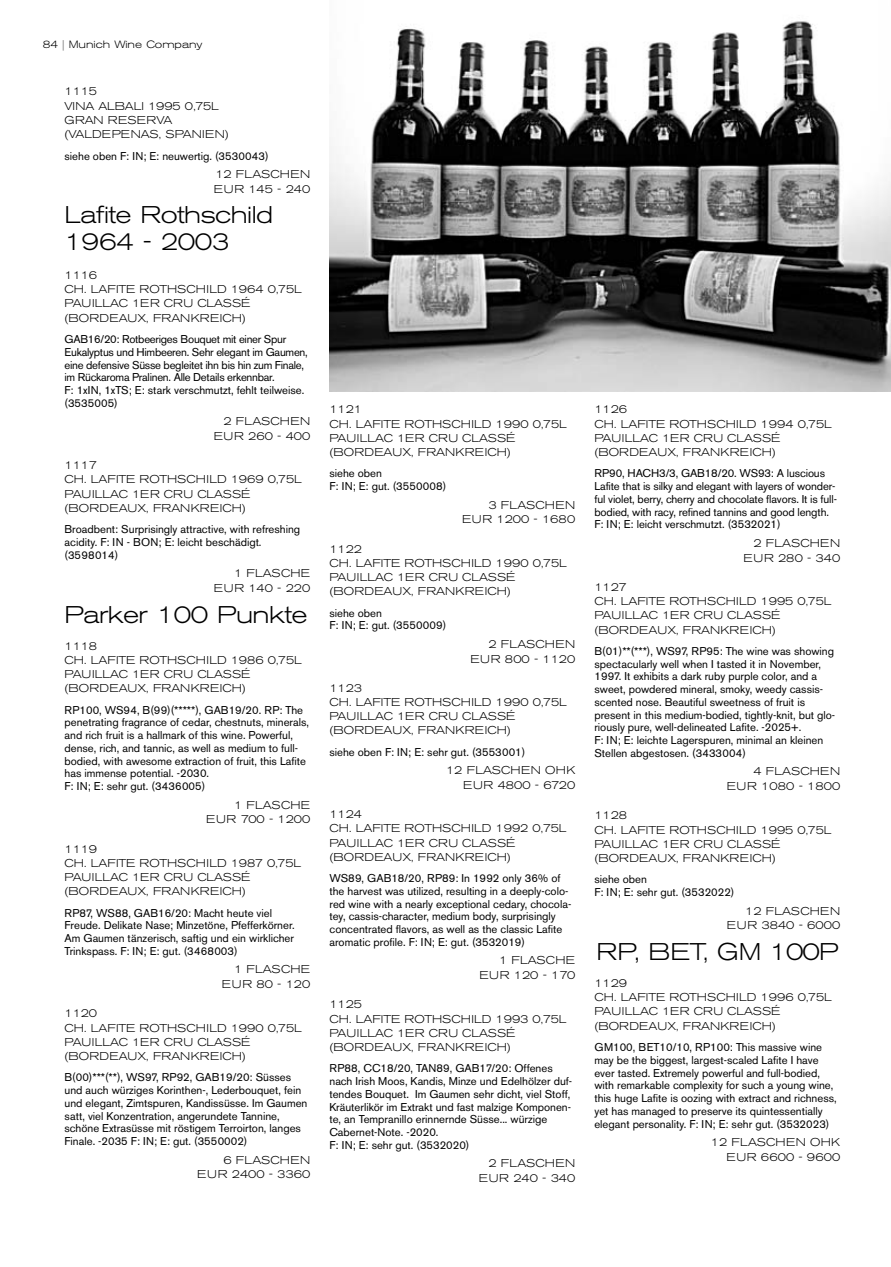
<style>
.page{position:relative;width:891px;height:1267px;background:#fff}
.page>*{position:absolute;margin:0;border:0;box-sizing:border-box;transform-origin:0 0}
.t1{font:300 expanded 24px/27px "Akzidenz Grotesk BE";letter-spacing:-.02em;color:#000}
.t2{font:11.25px/12.8px "Akzidenz Grotesk BE";color:#000}
.t3{font:300 expanded 11.25px/14.2px "Akzidenz Grotesk BE";letter-spacing:.015em;color:#000}
.t4{font:11.25px/12.8px "Akzidenz Grotesk BE";letter-spacing:-.025em;color:#000}
.t5{font:300 expanded 11.25px/14.2px "Akzidenz Grotesk BE";letter-spacing:-.005em;color:#000}
.t6{font:300 expanded 10.5px "Akzidenz Grotesk BE";color:#000}
.s1{color:#666}
</style>
<div class="page">
<svg style="left:329px;top:21px;width:561px;height:371px"></svg>
<p class="t6" style="left:43px;top:41px;width:161px">84 <span class="s1">|</span> Munich Wine Company</p>
<p class="t5" style="left:64px;top:85px;width:166px">1115<br>VINA ALBALI 1995 0,75L<br>GRAN RESERVA (VALDEPENAS, SPANIEN)</p>
<p class="t2" style="left:64px;top:150px;width:205px">siehe oben F: IN; E: neuwertig. (3530043)</p>
<p class="t3" style="left:214px;top:168px;width:98px;line-height:14.7px">12 FLASCHEN<br>EUR 145 - 240</p>
<h1 class="t1" style="left:64px;top:203px;width:210px">Lafite Rothschild<br>1964 - 2003</h1>
<p class="t3" style="left:64px;top:269px;width:239px">1116<br>CH. LAFITE ROTHSCHILD 1964 0,75L<br>PAUILLAC 1ER CRU CLASSÉ (BORDEAUX, FRANKREICH)</p>
<p class="t4" style="left:64px;top:334px;width:245px">GAB16/20: Rotbeeriges Bouquet mit einer Spur Eukalyptus und Himbeeren. Sehr elegant im Gaumen, eine defensive Süsse begleitet ihn bis hin zum Finale, im Rückaroma Pralinen. Alle Details erkennbar.<br>F: 1xIN, 1xTS; E: stark verschmutzt, fehlt teilweise. (3535005)</p>
<p class="t3" style="left:214px;top:415px;width:98px;line-height:14.7px;text-align:right">2 FLASCHEN<br>EUR 260 - 400</p>
<p class="t3" style="left:64px;top:459px;width:239px">1117<br>CH. LAFITE ROTHSCHILD 1969 0,75L<br>PAUILLAC 1ER CRU CLASSÉ (BORDEAUX, FRANKREICH)</p>
<p class="t2" style="left:64px;top:524px;width:237px">Broadbent: Surprisingly attractive, with refreshing acidity. F: IN - BON; E: leicht beschädigt. (3598014)</p>
<p class="t3" style="left:214px;top:567px;width:98px;line-height:14.7px;text-align:right">1 FLASCHE<br>EUR 140 - 220</p>
<h1 class="t1" style="left:64px;top:603px;width:244px">Parker 100 Punkte</h1>
<p class="t3" style="left:64px;top:639px;width:239px">1118<br>CH. LAFITE ROTHSCHILD 1986 0,75L<br>PAUILLAC 1ER CRU CLASSÉ (BORDEAUX, FRANKREICH)</p>
<p class="t2" style="left:64px;top:704px;width:246px">RP100, WS94, B(99)(*****), GAB19/20. RP: The penetrating fragrance of cedar, chestnuts, minerals, and rich fruit is a hallmark of this wine. Powerful, dense, rich, and tannic, as well as medium to full&shy;bodied, with awesome extraction of fruit, this Lafite has immense potential. -2030.<br>F: IN; E: sehr gut. (3436005)</p>
<p class="t3" style="left:206px;top:798px;width:106px;line-height:14.7px;text-align:right">1 FLASCHE<br>EUR 700 - 1200</p>
<p class="t3" style="left:64px;top:842px;width:238px">1119<br>CH. LAFITE ROTHSCHILD 1987 0,75L<br>PAUILLAC 1ER CRU CLASSÉ (BORDEAUX, FRANKREICH)</p>
<p class="t2" style="left:64px;top:907px;width:231px">RP87, WS88, GAB16/20: Macht heute viel Freude. Delikate Nase; Minzetöne, Pfefferkörner.<br>Am Gaumen tänzerisch, saftig und ein wirklicher Trinkspass. F: IN; E: gut. (3468003)</p>
<p class="t3" style="left:222px;top:963px;width:90px;line-height:14.7px;text-align:right">1 FLASCHE<br>EUR 80 - 120</p>
<p class="t3" style="left:64px;top:1007px;width:239px">1120<br>CH. LAFITE ROTHSCHILD 1990 0,75L<br>PAUILLAC 1ER CRU CLASSÉ (BORDEAUX, FRANKREICH)</p>
<p class="t2" style="left:64px;top:1072px;width:244px">B(00)***(**), WS97, RP92, GAB19/20: Süsses und auch würziges Korinthen-, Lederbouquet, fein und elegant, Zimtspuren, Kandissüsse. Im Gaumen satt, viel Konzentration, angerundete Tannine, schöne Extrasüsse mit röstigem Terroirton, langes Finale. -2035 F: IN; E: gut. (3550002)</p>
<p class="t3" style="left:197px;top:1153px;width:114px;line-height:14.7px;text-align:right">6 FLASCHEN<br>EUR 2400 - 3360</p>
<p class="t3" style="left:329px;top:403px;width:239px">1121<br>CH. LAFITE ROTHSCHILD 1990 0,75L<br>PAUILLAC 1ER CRU CLASSÉ (BORDEAUX, FRANKREICH)</p>
<p class="t2" style="left:329px;top:468px;width:118px">siehe oben<br>F: IN; E: gut. (3550008)</p>
<p class="t3" style="left:462px;top:498px;width:115px;line-height:14.7px;text-align:right">3 FLASCHEN<br>EUR 1200 - 1680</p>
<p class="t3" style="left:329px;top:542px;width:239px">1122<br>CH. LAFITE ROTHSCHILD 1990 0,75L<br>PAUILLAC 1ER CRU CLASSÉ (BORDEAUX, FRANKREICH)</p>
<p class="t2" style="left:329px;top:607px;width:118px">siehe oben<br>F: IN; E: gut. (3550009)</p>
<p class="t3" style="left:470px;top:637px;width:106px;line-height:14.7px;text-align:right">2 FLASCHEN<br>EUR 800 - 1120</p>
<p class="t3" style="left:329px;top:681px;width:239px">1123<br>CH. LAFITE ROTHSCHILD 1990 0,75L<br>PAUILLAC 1ER CRU CLASSÉ (BORDEAUX, FRANKREICH)</p>
<p class="t2" style="left:329px;top:746px;width:197px">siehe oben F: IN; E: sehr gut. (3553001)</p>
<p class="t3" style="left:446px;top:764px;width:131px;line-height:14.7px;text-align:right">12 FLASCHEN OHK<br>EUR 4800 - 6720</p>
<p class="t3" style="left:329px;top:808px;width:239px">1124<br>CH. LAFITE ROTHSCHILD 1992 0,75L<br>PAUILLAC 1ER CRU CLASSÉ (BORDEAUX, FRANKREICH)</p>
<p class="t2" style="left:329px;top:873px;width:243px">WS89, GAB18/20, RP89: In 1992 only 36% of the harvest was utilized, resulting in a deeply-colo&shy;red wine with a nearly exceptional cedary, chocola&shy;tey, cassis-character, medium body, surprisingly concentrated flavors, as well as the classic Lafite aromatic profile. F: IN; E: gut. (3532019)</p>
<p class="t3" style="left:479px;top:954px;width:97px;line-height:14.7px;text-align:right">1 FLASCHE<br>EUR 120 - 170</p>
<p class="t3" style="left:329px;top:998px;width:239px">1125<br>CH. LAFITE ROTHSCHILD 1993 0,75L<br>PAUILLAC 1ER CRU CLASSÉ (BORDEAUX, FRANKREICH)</p>
<p class="t2" style="left:329px;top:1063px;width:244px">RP88, CC18/20, TAN89, GAB17/20: Offenes nach Irish Moos, Kandis, Minze und Edelhölzer duf&shy;tendes Bouquet. Im Gaumen sehr dicht, viel Stoff, Kräuterlikör im Extrakt und fast malzige Komponen&shy;te, an Tempranillo erinnernde Süsse... würzige Cabernet-Note. -2020.<br>F: IN; E: sehr gut. (3532020)</p>
<p class="t3" style="left:479px;top:1157px;width:98px;line-height:14.7px;text-align:right">2 FLASCHEN<br>EUR 240 - 340</p>
<p class="t3" style="left:594px;top:403px;width:239px">1126<br>CH. LAFITE ROTHSCHILD 1994 0,75L<br>PAUILLAC 1ER CRU CLASSÉ (BORDEAUX, FRANKREICH)</p>
<p class="t2" style="left:594px;top:468px;width:244px">RP90, HACH3/3, GAB18/20. WS93: A luscious Lafite that is silky and elegant with layers of wonder&shy;ful violet, berry, cherry and chocolate flavors. It is full&shy;bodied, with racy, refined tannins and good length.<br>F: IN; E: leicht verschmutzt. (3532021)</p>
<p class="t3" style="left:743px;top:536px;width:98px;line-height:14.7px;text-align:right">2 FLASCHEN<br>EUR 280 - 340</p>
<p class="t3" style="left:594px;top:580px;width:239px">1127<br>CH. LAFITE ROTHSCHILD 1995 0,75L<br>PAUILLAC 1ER CRU CLASSÉ (BORDEAUX, FRANKREICH)</p>
<p class="t2" style="left:594px;top:645px;width:242px">B(01)**(***), WS97, RP95: The wine was showing spectacularly well when I tasted it in November, 1997. It exhibits a dark ruby purple color, and a sweet, powdered mineral, smoky, weedy cassis&shy;scented nose. Beautiful sweetness of fruit is present in this medium-bodied, tightly-knit, but glo&shy;riously pure, well-delineated Lafite. -2025+.<br>F: IN; E: leichte Lagerspuren, minimal an kleinen Stellen abgestosen. (3433004)</p>
<p class="t3" style="left:726px;top:765px;width:115px;line-height:14.7px;text-align:right">4 FLASCHEN<br>EUR 1080 - 1800</p>
<p class="t3" style="left:594px;top:809px;width:239px">1128<br>CH. LAFITE ROTHSCHILD 1995 0,75L<br>PAUILLAC 1ER CRU CLASSÉ (BORDEAUX, FRANKREICH)</p>
<p class="t2" style="left:594px;top:874px;width:141px">siehe oben<br>F: IN; E: sehr gut. (3532022)</p>
<p class="t3" style="left:726px;top:904px;width:115px;line-height:14.7px;text-align:right">12 FLASCHEN<br>EUR 3840 - 6000</p>
<h1 class="t1" style="left:596px;top:940px;width:244px">RP, BET, GM 100P</h1>
<p class="t3" style="left:594px;top:976px;width:239px">1129<br>CH. LAFITE ROTHSCHILD 1996 0,75L<br>PAUILLAC 1ER CRU CLASSÉ (BORDEAUX, FRANKREICH)</p>
<p class="t2" style="left:594px;top:1041px;width:244px">GM100, BET10/10, RP100: This massive wine may be the biggest, largest-scaled Lafite I have ever tasted. Extremely powerful and full-bodied, with remarkable complexity for such a young wine, this huge Lafite is oozing with extract and richness, yet has managed to preserve its quintessentially elegant personality. F: IN; E: sehr gut. (3532023)</p>
<p class="t3" style="left:710px;top:1135px;width:131px;line-height:14.7px;text-align:right">12 FLASCHEN OHK<br>EUR 6600 - 9600</p>
</div>
